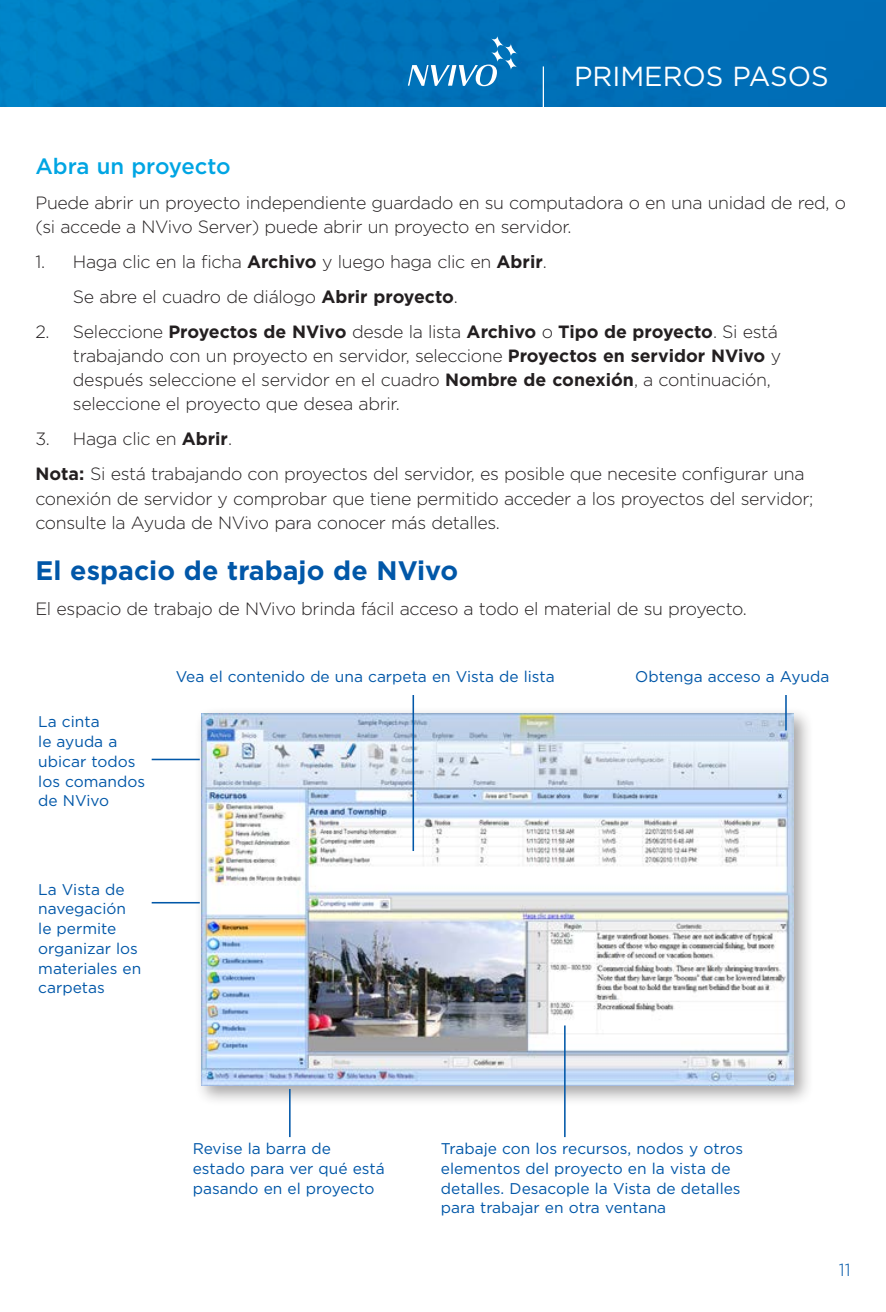
<style>
.page{position:relative;width:886px;height:1312px;background:#fff}
.page>*{position:absolute;margin:0;border:0;box-sizing:border-box;transform-origin:0 0}
.t1{font:27.5px "Gotham";color:#fff}
.Headings_-_Dark_Blue{font:700 26.75px "Gotham";color:#0157a8}
.Headings_-_Light_Blu{font:500 22.25px "Gotham";color:#00a5e3}
.Main_Body_Text{font:300 17.75px/24.2px "Gotham";letter-spacing:-.02em;color:#231f20}
.t2{font:300 17.5px "Gotham";color:#0157a8}
.Image_Pointer_Text{font:15.5px/19.8px "Gotham";color:#0157a8}
.s1{font-weight:700}
</style>
<div class="page">
<img style="left:35px;top:0;width:851px;height:106px">
<svg style="left:408px;top:35px;width:110px;height:51px;background:#2584c1"></svg>
<hr style="left:543px;top:66px;width:1px;height:57px;background:#fff">
<div style="left:0;top:0;width:35px;height:106px;background:#0083c7"></div>
<div style="left:194px;top:706px;width:620px;height:400px;background:#231f20;opacity:.4"></div>
<img style="left:201px;top:713px;width:593px;height:372px">
<hr style="left:152px;top:758px;width:48px;height:2px;background:#0157a8">
<hr style="left:152px;top:901px;width:48px;height:2px;background:#0157a8">
<hr style="left:289px;top:1088px;width:2px;height:48px;background:#0157a8">
<hr style="left:785px;top:694px;width:2px;height:36px;background:#0157a8">
<hr style="left:412px;top:694px;width:2px;height:156px;background:#0157a8">
<hr style="left:564px;top:1025px;width:2px;height:111px;background:#0157a8">
<h1 class="t1" style="left:574px;top:59px;width:256px">PRIMEROS PASOS</h1>
<p class="Headings_-_Light_Blu" style="left:35px;top:151px;width:197px">Abra un proyecto</p>
<p class="Main_Body_Text" style="left:35px;top:190px;width:812px">Puede abrir un proyecto independiente guardado en su computadora o en una unidad de red, o (si accede a NVivo Server) puede abrir un proyecto en servidor.</p>
<p class="Main_Body_Text" style="left:35px;top:249px;width:513px">1. Haga clic en la ficha <span class="s1">Archivo</span> y luego haga clic en <span class="s1">Abrir</span>.</p>
<p class="Main_Body_Text" style="left:73px;top:284px;width:387px">Se abre el cuadro de diálogo <span class="s1">Abrir proyecto</span>.</p>
<p class="Main_Body_Text" style="left:73px;top:319px;width:710px;text-indent:-38px">2. Seleccione <span class="s1">Proyectos de NVivo</span> desde la lista <span class="s1">Archivo</span> o <span class="s1">Tipo de proyecto</span>. Si está trabajando con un proyecto en servidor, seleccione <span class="s1">Proyectos en servidor NVivo</span> y después seleccione el servidor en el cuadro <span class="s1">Nombre de conexión</span>, a continuación, seleccione el proyecto que desea abrir.</p>
<p class="Main_Body_Text" style="left:35px;top:426px;width:198px">3. Haga clic en <span class="s1">Abrir</span>.</p>
<p class="Main_Body_Text" style="left:35px;top:461px;width:779px"><span class="s1">Nota:</span> Si está trabajando con proyectos del servidor, es posible que necesite configurar una conexión de servidor y comprobar que tiene permitido acceder a los proyectos del servidor; consulte la Ayuda de NVivo para conocer más detalles.</p>
<p class="Headings_-_Dark_Blue" style="left:35px;top:552px;width:424px">El espacio de trabajo de NVivo</p>
<p class="Main_Body_Text" style="left:35px;top:596px;width:713px">El espacio de trabajo de NVivo brinda fácil acceso a todo el material de su proyecto.</p>
<p class="Image_Pointer_Text" style="left:38px;top:711px;width:108px">La cinta<br>le ayuda a ubicar todos los comandos de NVivo</p>
<p class="Image_Pointer_Text" style="left:38px;top:878px;width:104px">La Vista de navegación le permite organizar los materiales en carpetas</p>
<p class="Image_Pointer_Text" style="left:176px;top:666px;width:380px">Vea el contenido de una carpeta en Vista de lista</p>
<p class="Image_Pointer_Text" style="left:635px;top:666px;width:196px">Obtenga acceso a Ayuda</p>
<p class="Image_Pointer_Text" style="left:193px;top:1138px;width:193px">Revise la barra de estado para ver qué está pasando en el proyecto</p>
<p class="Image_Pointer_Text" style="left:441px;top:1138px;width:304px">Trabaje con los recursos, nodos y otros elementos del proyecto en la vista de detalles. Desacople la Vista de detalles para trabajar en otra ventana</p>
<p class="t2" style="left:839px;top:1258px;width:13px">11</p>
</div>
